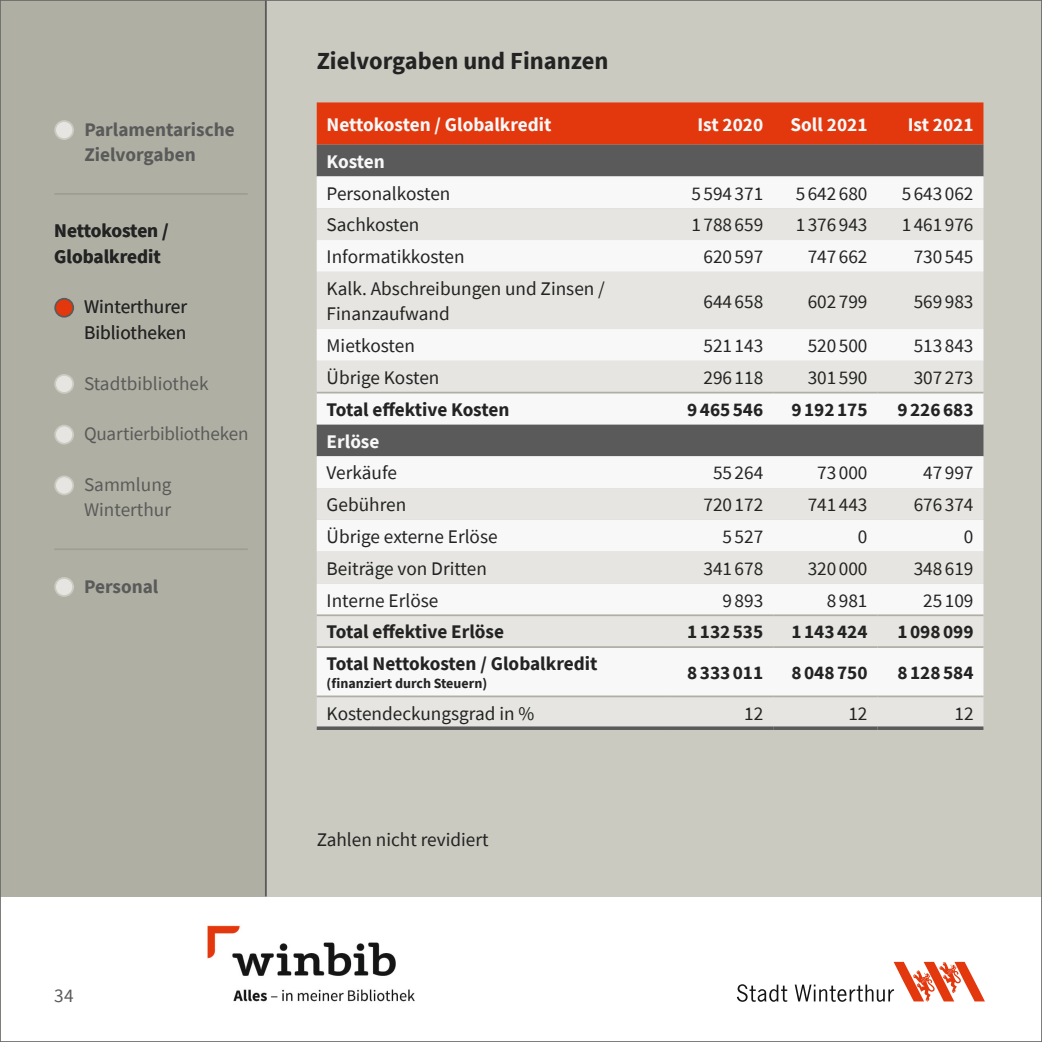
<style>
.page{position:relative;width:1042px;height:1042px;background:#fff}
.page>*{position:absolute;margin:0;border:0;box-sizing:border-box;transform-origin:0 0}
.t1{font:700 24.5px "Source Sans Pro";color:#222322}
.t2{font:19.25px/25.4px "Source Sans Pro";color:#222322}
.t3{font:700 19.25px/25.4px "Source Sans Pro";color:#222322}
.t4{font:700 19.25px "Source Sans Pro";color:#f8f8f8}
.t5{font:700 19.25px/25.4px "Source Sans Pro";color:#5a5a5a}
.t6{font:19.25px/25.4px "Source Sans Pro";color:#5a5a5a}
.t7{font:19.07px "Source Sans Pro";letter-spacing:-.01em;color:#5a5a5a}
.t8{font:700 14px "Source Sans Pro";color:#222322}
</style>
<div class="page">
<div style="left:267px;top:0;width:775px;height:896px;background:#cbcac1"></div>
<div style="left:0;top:0;width:267px;height:896px;background:#b0afa3"></div>
<hr style="left:265px;top:0;width:2px;height:896px;background:#5a5a5a">
<img style="left:207px;top:925px;width:208px;height:77px">
<svg style="left:737px;top:962px;width:248px;height:40px"></svg>
<div style="left:55px;top:121px;width:18px;height:18px;background:#e6e5e1;border-radius:50%"></div>
<div style="left:54px;top:120px;width:20px;height:20px;border:2px solid #cbcac1;border-radius:50%"></div>
<div style="left:55px;top:578px;width:18px;height:18px;background:#e6e5e1;border-radius:50%"></div>
<div style="left:54px;top:577px;width:20px;height:20px;border:2px solid #cbcac1;border-radius:50%"></div>
<hr style="left:54px;top:193px;width:194px;height:2px;background:#5a5a5a">
<hr style="left:54px;top:548px;width:194px;height:2px;background:#5a5a5a">
<div style="left:55px;top:375px;width:18px;height:18px;background:#e6e5e1;border-radius:50%"></div>
<div style="left:54px;top:374px;width:20px;height:20px;border:2px solid #cbcac1;border-radius:50%"></div>
<div style="left:55px;top:426px;width:18px;height:18px;background:#e6e5e1;border-radius:50%"></div>
<div style="left:54px;top:425px;width:20px;height:19px;border:2px solid #cbcac1;border-radius:50%"></div>
<div style="left:55px;top:476px;width:18px;height:18px;background:#e6e5e1;border-radius:50%"></div>
<div style="left:54px;top:475px;width:20px;height:20px;border:2px solid #cbcac1;border-radius:50%"></div>
<div style="left:317px;top:102px;width:666px;height:43px;background:#e3380e"></div>
<div style="left:317px;top:145px;width:666px;height:31px;background:#5a5a5a"></div>
<div style="left:317px;top:176px;width:666px;height:32px;background:#f8f8f8"></div>
<svg style="left:317px;top:208px;width:666px;height:518px;background:#e5e4e3"></svg>
<hr style="left:317px;top:392px;width:352px;height:1px;background:#b0afa3">
<hr style="left:669px;top:392px;width:104px;height:1px;background:#b0afa3">
<hr style="left:773px;top:392px;width:104px;height:1px;background:#b0afa3">
<hr style="left:877px;top:392px;width:106px;height:1px;background:#b0afa3">
<hr style="left:317px;top:614px;width:352px;height:2px;background:#b0afa3">
<hr style="left:669px;top:614px;width:104px;height:2px;background:#b0afa3">
<hr style="left:773px;top:614px;width:104px;height:2px;background:#b0afa3">
<hr style="left:877px;top:614px;width:106px;height:2px;background:#b0afa3">
<hr style="left:317px;top:646px;width:352px;height:2px;background:#b0afa3">
<hr style="left:669px;top:646px;width:104px;height:2px;background:#b0afa3">
<hr style="left:773px;top:646px;width:104px;height:2px;background:#b0afa3">
<hr style="left:877px;top:646px;width:106px;height:2px;background:#b0afa3">
<hr style="left:317px;top:695px;width:352px;height:2px;background:#b0afa3">
<hr style="left:669px;top:695px;width:104px;height:2px;background:#b0afa3">
<hr style="left:773px;top:695px;width:104px;height:2px;background:#b0afa3">
<hr style="left:877px;top:695px;width:106px;height:2px;background:#b0afa3">
<svg style="left:317px;top:726px;width:352px;height:4px"></svg>
<svg style="left:669px;top:726px;width:104px;height:4px"></svg>
<svg style="left:773px;top:726px;width:104px;height:4px"></svg>
<svg style="left:877px;top:726px;width:106px;height:4px"></svg>
<div style="left:55px;top:299px;width:18px;height:18px;background:#e3380e;border-radius:50%"></div>
<div style="left:54px;top:298px;width:20px;height:20px;border:2px solid #5a5a5a;border-radius:50%"></div>
<p class="t5" style="left:84px;top:116px;width:152px">Parlamentarische<br>Zielvorgaben</p>
<p class="t3" style="left:54px;top:218px;width:116px">Nettokosten /<br>Globalkredit</p>
<p class="t2" style="left:84px;top:294px;width:105px">Winterthurer<br>Bibliotheken</p>
<p class="t6" style="left:84px;top:370px;width:126px">Stadtbibliothek</p>
<p class="t7" style="left:84px;top:422px;width:166px">Quartierbibliotheken</p>
<p class="t6" style="left:84px;top:472px;width:89px">Sammlung<br>Winterthur</p>
<p class="t5" style="left:84px;top:573px;width:76px">Personal</p>
<p class="t6" style="left:54px;top:982px;width:21px">34</p>
<p class="t1" style="left:317px;top:44px;width:293px">Zielvorgaben und Finanzen</p>
<p class="t4" style="left:327px;top:111px;width:226px">Nettokosten / Globalkredit</p>
<p class="t4" style="left:697px;top:111px;width:67px">Ist 2020</p>
<p class="t4" style="left:790px;top:111px;width:78px">Soll 2021</p>
<p class="t4" style="left:908px;top:111px;width:67px">Ist 2021</p>
<p class="t4" style="left:327px;top:148px;width:60px">Kosten</p>
<p class="t2" style="left:327px;top:180px;width:125px">Personalkosten</p>
<p class="t2" style="left:691px;top:180px;width:73px">5 594 371</p>
<p class="t2" style="left:796px;top:180px;width:73px">5 642 680</p>
<p class="t2" style="left:902px;top:180px;width:73px">5 643 062</p>
<p class="t2" style="left:327px;top:212px;width:94px">Sachkosten</p>
<p class="t2" style="left:691px;top:212px;width:73px">1 788 659</p>
<p class="t2" style="left:796px;top:212px;width:73px">1 376 943</p>
<p class="t2" style="left:902px;top:212px;width:73px">1 461 976</p>
<p class="t2" style="left:327px;top:244px;width:139px">Informatikkosten</p>
<p class="t2" style="left:703px;top:244px;width:61px">620 597</p>
<p class="t2" style="left:807px;top:244px;width:61px">747 662</p>
<p class="t2" style="left:914px;top:244px;width:61px">730 545</p>
<p class="t2" style="left:327px;top:276px;width:280px">Kalk. Abschreibungen und Zinsen /<br>Finanzaufwand</p>
<p class="t2" style="left:703px;top:288px;width:61px">644 658</p>
<p class="t2" style="left:807px;top:288px;width:61px">602 799</p>
<p class="t2" style="left:914px;top:288px;width:61px">569 983</p>
<p class="t2" style="left:327px;top:333px;width:90px">Mietkosten</p>
<p class="t2" style="left:703px;top:333px;width:61px">521 143</p>
<p class="t2" style="left:807px;top:333px;width:61px">520 500</p>
<p class="t2" style="left:914px;top:333px;width:61px">513 843</p>
<p class="t2" style="left:327px;top:365px;width:114px">Übrige Kosten</p>
<p class="t2" style="left:703px;top:365px;width:61px">296 118</p>
<p class="t2" style="left:807px;top:365px;width:61px">301 590</p>
<p class="t2" style="left:914px;top:365px;width:61px">307 273</p>
<p class="t3" style="left:327px;top:396px;width:184px">Total effektive Kosten</p>
<p class="t3" style="left:687px;top:396px;width:77px">9465546</p>
<p class="t3" style="left:791px;top:396px;width:77px">9192175</p>
<p class="t3" style="left:897px;top:396px;width:77px">9226683</p>
<p class="t4" style="left:327px;top:428px;width:54px">Erlöse</p>
<p class="t2" style="left:327px;top:460px;width:72px">Verkäufe</p>
<p class="t2" style="left:713px;top:460px;width:52px">55 264</p>
<p class="t2" style="left:817px;top:460px;width:52px">73 000</p>
<p class="t2" style="left:923px;top:460px;width:52px">47 997</p>
<p class="t2" style="left:327px;top:492px;width:81px">Gebühren</p>
<p class="t2" style="left:703px;top:492px;width:61px">720 172</p>
<p class="t2" style="left:807px;top:492px;width:61px">741 443</p>
<p class="t2" style="left:914px;top:492px;width:61px">676 374</p>
<p class="t2" style="left:327px;top:524px;width:173px">Übrige externe Erlöse</p>
<p class="t2" style="left:722px;top:524px;width:42px">5 527</p>
<p class="t2" style="left:858px;top:524px;width:11px">0</p>
<p class="t2" style="left:964px;top:524px;width:11px">0</p>
<p class="t2" style="left:327px;top:555px;width:162px">Beiträge von Dritten</p>
<p class="t2" style="left:703px;top:555px;width:61px">341 678</p>
<p class="t2" style="left:807px;top:555px;width:61px">320 000</p>
<p class="t2" style="left:914px;top:555px;width:61px">348 619</p>
<p class="t2" style="left:327px;top:587px;width:113px">Interne Erlöse</p>
<p class="t2" style="left:722px;top:587px;width:42px">9 893</p>
<p class="t2" style="left:827px;top:587px;width:42px">8 981</p>
<p class="t2" style="left:923px;top:587px;width:52px">25 109</p>
<p class="t3" style="left:327px;top:619px;width:179px">Total effektive Erlöse</p>
<p class="t3" style="left:687px;top:619px;width:77px">1132535</p>
<p class="t3" style="left:791px;top:619px;width:77px">1143424</p>
<p class="t3" style="left:897px;top:619px;width:77px">1098099</p>
<p class="t3" style="left:327px;top:651px;width:272px">Total Nettokosten / Globalkredit</p>
<p class="t8" style="left:327px;top:673px;width:162px">(finanziert durch Steuern)</p>
<p class="t3" style="left:687px;top:659px;width:77px">8333011</p>
<p class="t3" style="left:791px;top:659px;width:77px">8048750</p>
<p class="t3" style="left:897px;top:659px;width:77px">8128584</p>
<p class="t2" style="left:327px;top:700px;width:209px">Kostendeckungsgrad in %</p>
<p class="t2" style="left:744px;top:700px;width:21px">12</p>
<p class="t2" style="left:848px;top:700px;width:21px">12</p>
<p class="t2" style="left:954px;top:700px;width:21px">12</p>
<p class="t2" style="left:317px;top:827px;width:173px">Zahlen nicht revidiert</p>
</div>
